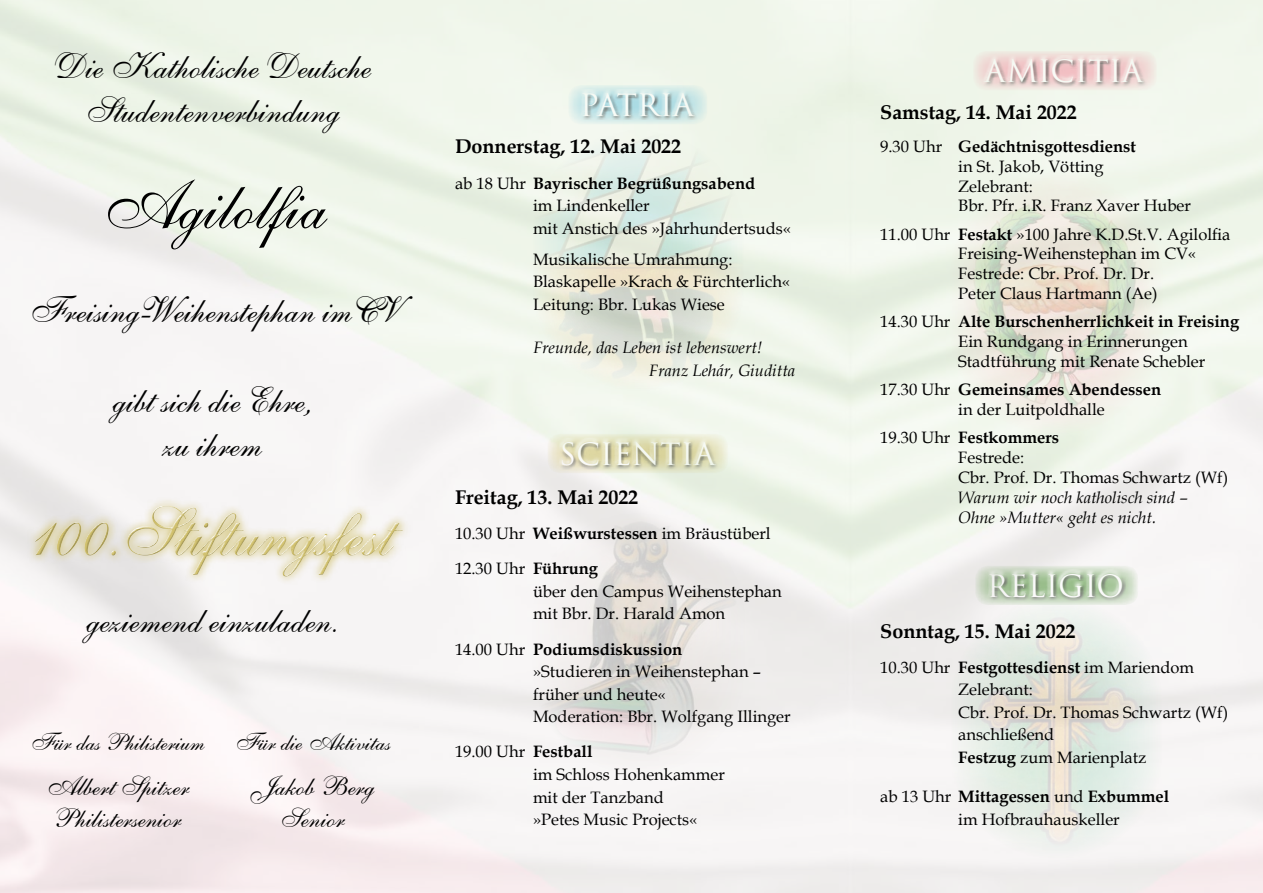
<style>
.page{position:relative;width:1263px;height:893px;background:#fff}
.page>*{position:absolute;margin:0;border:0;box-sizing:border-box;transform-origin:0 0}
.t1{font:67.5px "English 111 Vivace BT";color:#d1c16e}
.t2{font:67.5px "English 111 Vivace BT";color:#000}
.t3{font:36px/43.2px "English 111 Vivace BT";color:#000;text-align:center}
.t4{font:30px "Trajan Pro";color:#fff}
.t5{font:27px "English 111 Vivace BT";color:#000}
.t6{font:24px "English 111 Vivace BT";color:#000}
.t7{font:700 19.8px "Book Antiqua";color:#000}
.t8{font:16.5px/22.5px "Book Antiqua";color:#000}
.t9{font:italic 16.5px/19.8px "Book Antiqua";color:#000}
.s1{font-weight:700}
</style>
<div class="page">
<svg style="left:975px;top:566px;width:163px;height:39px;background:#dbe3d6"></svg>
<svg style="left:986px;top:569px;width:138px;height:2px"></svg>
<svg style="left:986px;top:571px;width:141px;height:30px;background:#aec3a6"></svg>
<img style="left:950px;top:172px;width:213px;height:262px">
<div style="left:973px;top:51px;width:184px;height:40px;background:#efe8e0;border-radius:13px"></div>
<div style="left:980px;top:55px;width:167px;height:30px;background:#efdfda"></div>
<svg style="left:983px;top:57px;width:165px;height:30px"></svg>
<img style="left:531px;top:512px;width:213px;height:262px">
<svg style="left:547px;top:434px;width:181px;height:39px;background:#eaebd8"></svg>
<svg style="left:559px;top:437px;width:161px;height:2px"></svg>
<svg style="left:559px;top:439px;width:162px;height:30px;background:#d4d1ae"></svg>
<img style="left:531px;top:131px;width:213px;height:261px">
<svg style="left:568px;top:85px;width:139px;height:40px;background:#e0f0ea"></svg>
<div style="left:579px;top:89px;width:119px;height:30px;background:#d8ede9"></div>
<svg style="left:579px;top:90px;width:120px;height:30px"></svg>
<div style="left:26px;top:497px;width:385px;height:88px;background:linear-gradient(to right,#eae8e7,#faf8f8)"></div>
<div style="left:34px;top:506px;width:370px;height:71px;background:#000;opacity:.5"></div>
<h2 class="t3" style="left:54px;top:46px;width:319px">Die Katholische Deutsche<br>Studentenverbindung</h2>
<h1 class="t2" style="left:98px;top:164px;width:230px">Agilolfia</h1>
<h2 class="t3" style="left:28px;top:290px;width:371px">Freising-Weihenstephan imCV</h2>
<h2 class="t3" style="left:113px;top:380px;width:201px">gibt sich die Ehre, zu ihrem</h2>
<h1 class="t1" style="left:32px;top:491px;width:363px">100.Stiftungsfest</h1>
<h2 class="t3" style="left:86px;top:599px;width:254px">geziemend einzuladen.</h2>
<h3 class="t6" style="left:30px;top:727px;width:362px">Für das Philisterium Für die Aktivitas</h3>
<h3 class="t5" style="left:45px;top:769px;width:145px">Albert Spitzer</h3>
<h3 class="t5" style="left:250px;top:769px;width:126px">Jakob Berg</h3>
<h3 class="t5" style="left:53px;top:802px;width:130px">Philistersenior</h3>
<h3 class="t5" style="left:280px;top:802px;width:66px">Senior</h3>
<h3 class="t4" style="left:580px;top:86px;width:116px">PATRIA</h3>
<p class="t7" style="left:455px;top:133px;width:228px">Donnerstag, 12. Mai 2022</p>
<p class="t8" style="left:533px;top:171px;width:260px;text-indent:-78px">ab 18 Uhr <span class="s1">Bayrischer Begrüßungsabend<br></span>im Lindenkeller<br>mit Anstich des »Jahrhundertsuds«</p>
<p class="t8" style="left:533px;top:247px;width:259px">Musikalische Umrahmung:<br>Blaskapelle »Krach &amp; Fürchterlich«<br>Leitung: Bbr. Lukas Wiese</p>
<p class="t9" style="left:649px;top:336px;width:148px;line-height:22.5px;text-indent:-116px">Freunde, das Leben ist lebenswert!<br>Franz Lehár, Giuditta</p>
<h3 class="t4" style="left:559px;top:435px;width:158px">SCIENTIA</h3>
<p class="t7" style="left:455px;top:484px;width:185px">Freitag, 13. Mai 2022</p>
<p class="t8" style="left:455px;top:516px;width:317px;line-height:35.2px">10.30 Uhr <span class="s1">Weißwurstessen</span> im Bräustüberl<br>12.30 Uhr <span class="s1">Führung</span></p>
<p class="t8" style="left:533px;top:580px;width:250px">über den Campus Weihenstephan mit Bbr. Dr. Harald Amon</p>
<p class="t8" style="left:533px;top:637px;width:259px;text-indent:-78px">14.00 Uhr <span class="s1">Podiumsdiskussion<br></span>»Studieren in Weihenstephan – früher und heute«<br>Moderation: Bbr. Wolfgang Illinger</p>
<p class="t8" style="left:533px;top:740px;width:193px;text-indent:-78px">19.00 Uhr <span class="s1">Festball<br></span>im Schloss Hohenkammer mit der Tanzband<br>»Petes Music Projects«</p>
<h3 class="t4" style="left:985px;top:52px;width:160px">AMICITIA</h3>
<p class="t7" style="left:880px;top:99px;width:198px">Samstag, 14. Mai 2022</p>
<p class="t8" style="left:958px;top:136px;width:234px;line-height:19.8px;text-indent:-78px">9.30 Uhr <span class="s1">Gedächtnisgottesdienst<br></span>in St. Jakob, Vötting<br>Zelebrant:<br>Bbr. Pfr. i.R. Franz Xaver Huber</p>
<p class="t8" style="left:958px;top:224px;width:274px;line-height:19.8px;text-indent:-78px">11.00 Uhr <span class="s1">Festakt</span> »100 Jahre K.D.St.V. Agilolfia Freising-Weihenstephan im CV« Festrede: Cbr. Prof. Dr. Dr.<br>Peter Claus Hartmann (Ae)</p>
<p class="t8" style="left:958px;top:311px;width:282px;line-height:19.8px;text-indent:-78px">14.30 Uhr <span class="s1">Alte Burschenherrlichkeit in Freising<br></span>Ein Rundgang in Erinnerungen<br>Stadtführung mit Renate Schebler</p>
<p class="t8" style="left:958px;top:379px;width:204px;line-height:19.8px;text-indent:-78px">17.30 Uhr <span class="s1">Gemeinsames Abendessen </span>in der Luitpoldhalle</p>
<p class="t8" style="left:958px;top:427px;width:271px;line-height:19.8px;text-indent:-78px">19.30 Uhr <span class="s1">Festkommers<br></span>Festrede:<br>Cbr. Prof. Dr. Thomas Schwartz (Wf)</p>
<p class="t9" style="left:958px;top:487px;width:231px">Warum wir noch katholisch sind –<br>Ohne »Mutter« geht es nicht.</p>
<h3 class="t4" style="left:987px;top:567px;width:139px">RELIGIO</h3>
<p class="t7" style="left:880px;top:617px;width:197px">Sonntag, 15. Mai 2022</p>
<p class="t8" style="left:958px;top:656px;width:271px;text-indent:-78px">10.30 Uhr <span class="s1">Festgottesdienst</span> im Mariendom<br>Zelebrant:<br>Cbr. Prof. Dr. Thomas Schwartz (Wf) anschließend<br><span class="s1">Festzug</span> zum Marienplatz</p>
<p class="t8" style="left:958px;top:785px;width:213px;text-indent:-78px">ab 13 Uhr <span class="s1">Mittagessen</span> und <span class="s1">Exbummel </span>im Hofbrauhauskeller</p>
</div>
